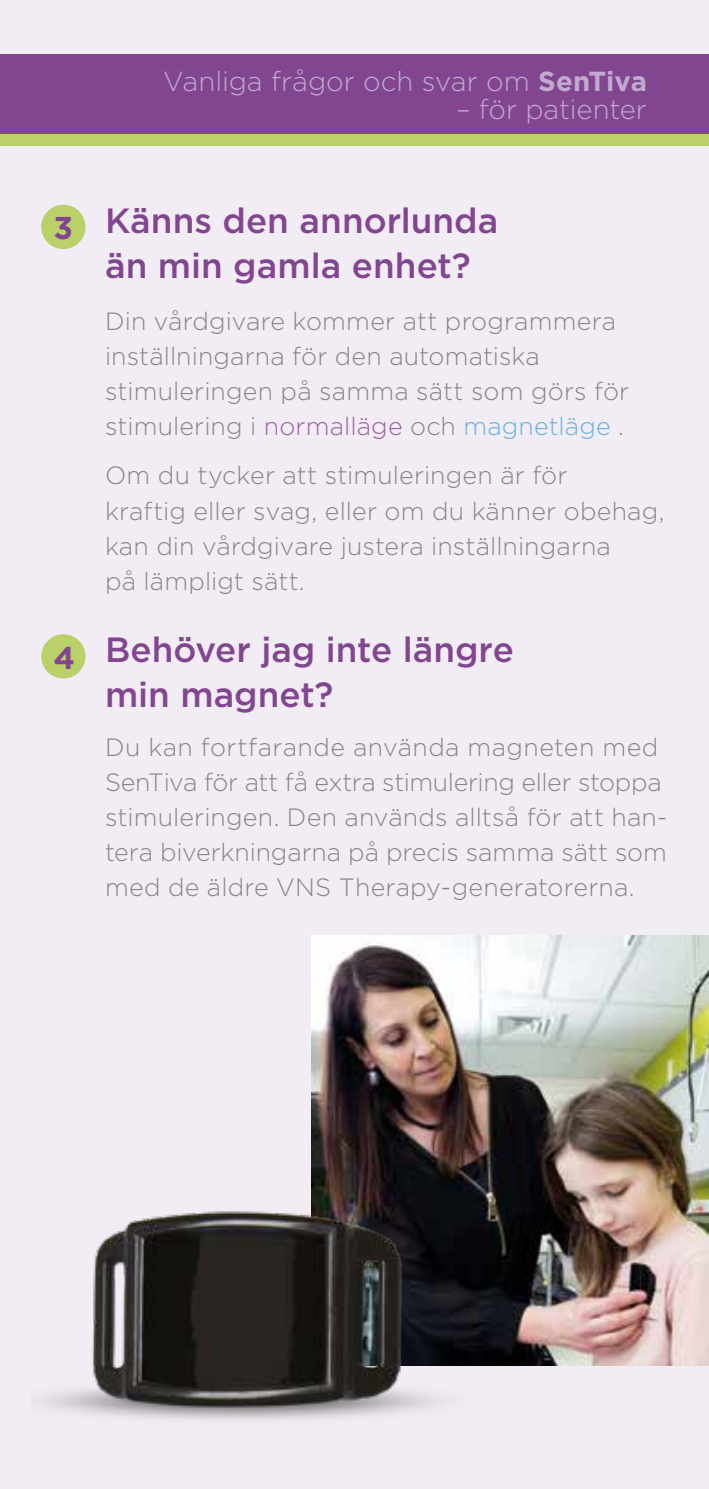
<style>
.page{position:relative;width:709px;height:1489px;background:#fff}
.page>*{position:absolute;margin:0;border:0;box-sizing:border-box;transform-origin:0 0}
.t1{font:500 35px/45px "Gotham";color:#824691}
.t2{font:700 31.5px "Gotham";color:#824691}
.t3{font:300 27.5px "Gotham";color:#c2a9cf}
.t4{font:300 25px/35px "Gotham";letter-spacing:.005em;color:#888586}
.s1{font-weight:700}
.s2{color:#9b61a3}
.s3{color:#69b0df}
</style>
<div class="page">
<div style="left:0;top:0;width:709px;height:1488px;background:#f2ecf4"></div>
<div style="left:0;top:54px;width:709px;height:91px;background:#bad069"></div>
<div style="left:0;top:54px;width:709px;height:80px;background:#824691"></div>
<div style="left:41px;top:205px;width:44px;height:44px;background:#bad069;border-radius:50%"></div>
<div style="left:41px;top:634px;width:44px;height:44px;background:#bad069;border-radius:50%"></div>
<img style="left:312px;top:935px;width:397px;height:430px">
<img style="left:39px;top:1192px;width:425px;height:228px">
<p class="t3" style="left:163px;top:64px;width:485px">Vanliga frågor och svar om <span class="s1">SenTiva</span></p>
<p class="t3" style="left:456px;top:91px;width:192px">– för patienter</p>
<p class="t2" style="left:54px;top:207px;width:21px">3</p>
<p class="t2" style="left:54px;top:636px;width:23px">4</p>
<h1 class="t1" style="left:105px;top:197px;width:395px">Känns den annorlunda än min gamla enhet?</h1>
<p class="t4" style="left:105px;top:303px;width:525px">Din vårdgivare kommer att programmera inställningarna för den automatiska stimuleringen på samma sätt som görs för stimulering i <span class="s2">normalläge</span> och <span class="s3">magnetläge</span> .</p>
<p class="t4" style="left:105px;top:457px;width:561px">Om du tycker att stimuleringen är för<br>kraftig eller svag, eller om du känner obehag, kan din vårdgivare justera inställningarna<br>på lämpligt sätt.</p>
<h1 class="t1" style="left:105px;top:627px;width:410px">Behöver jag inte längre min magnet?</h1>
<p class="t4" style="left:105px;top:729px;width:564px">Du kan fortfarande använda magneten med SenTiva för att få extra stimulering eller stoppa stimuleringen. Den används alltså för att han&shy;tera biverkningarna på precis samma sätt som med de äldre VNS Therapy-generatorerna.</p>
</div>
